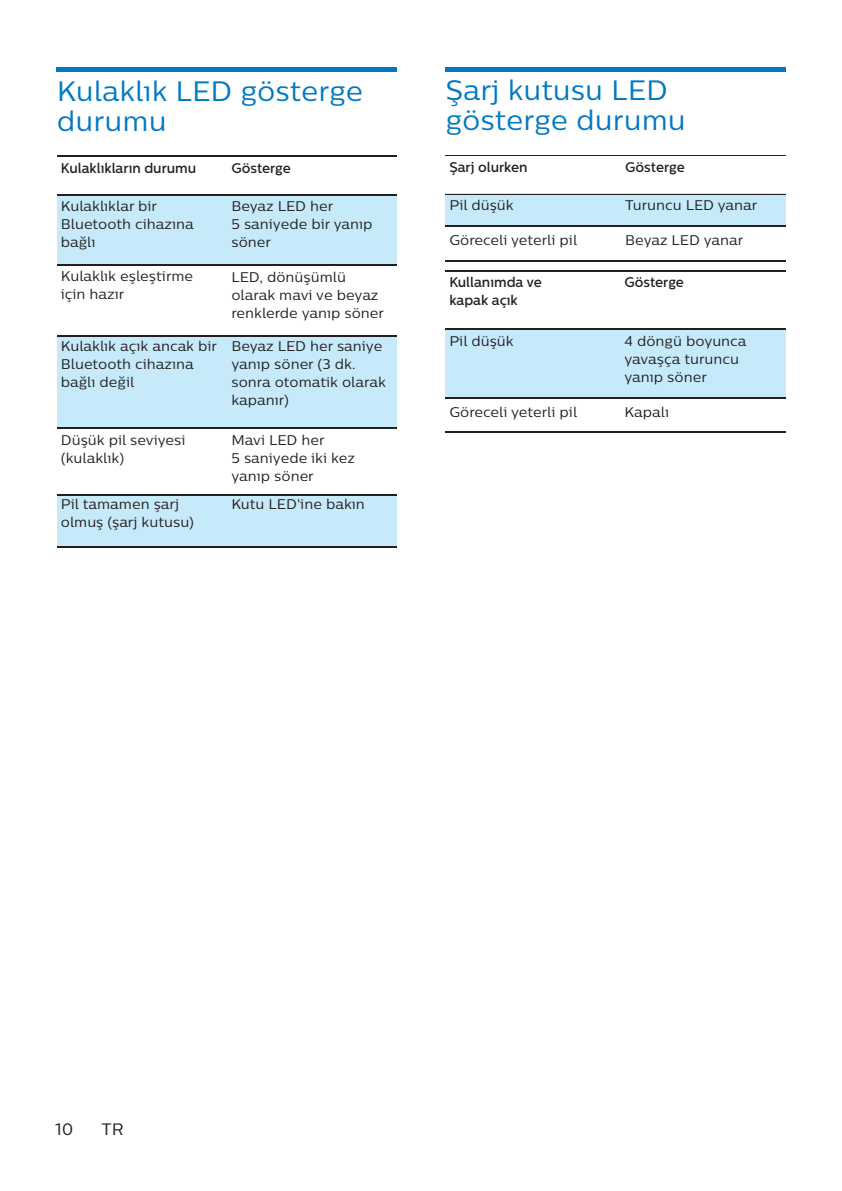
<style>
.page{position:relative;width:842px;height:1191px;background:#fff}
.page>*{position:absolute;margin:0;border:0;box-sizing:border-box;transform-origin:0 0}
.t1{font:28px/30px "Centrale Sans";color:#0079c2}
.t2{font:16.6px "Centrale Sans";color:#231f20}
.t3{font:14px/18px "Centrale Sans";color:#231f20}
.t4{font:500 14px/18px "Centrale Sans";color:#231f20}
</style>
<div class="page">
<div style="left:221px;top:494px;width:176px;height:53px;background:#c6eafa"></div>
<div style="left:57px;top:494px;width:164px;height:53px;background:#c6eafa"></div>
<div style="left:221px;top:335px;width:176px;height:93px;background:#c6eafa"></div>
<div style="left:57px;top:335px;width:164px;height:93px;background:#c6eafa"></div>
<div style="left:221px;top:194px;width:176px;height:71px;background:#c6eafa"></div>
<div style="left:57px;top:194px;width:164px;height:71px;background:#c6eafa"></div>
<hr style="left:445px;top:68px;width:340px;height:4px;background:#0079c2">
<hr style="left:445px;top:155px;width:165px;height:1px;background:#231f20">
<hr style="left:610px;top:155px;width:175px;height:1px;background:#231f20">
<div style="left:610px;top:193px;width:175px;height:32px;background:#c6eafa"></div>
<div style="left:445px;top:193px;width:165px;height:32px;background:#c6eafa"></div>
<div style="left:610px;top:329px;width:175px;height:68px;background:#c6eafa"></div>
<div style="left:445px;top:329px;width:165px;height:68px;background:#c6eafa"></div>
<hr style="left:445px;top:270px;width:165px;height:1px;background:#231f20">
<hr style="left:610px;top:270px;width:175px;height:1px;background:#231f20">
<hr style="left:445px;top:261px;width:165px;height:1px;background:#231f20">
<hr style="left:610px;top:261px;width:175px;height:1px;background:#231f20">
<hr style="left:445px;top:431px;width:165px;height:1px;background:#231f20">
<hr style="left:610px;top:431px;width:175px;height:1px;background:#231f20">
<hr style="left:445px;top:328px;width:165px;height:1px;background:#231f20">
<hr style="left:610px;top:328px;width:175px;height:1px;background:#231f20">
<hr style="left:445px;top:397px;width:165px;height:1px;background:#231f20">
<hr style="left:610px;top:397px;width:175px;height:1px;background:#231f20">
<hr style="left:57px;top:68px;width:340px;height:4px;background:#0079c2">
<hr style="left:221px;top:155px;width:176px;height:1px;background:#231f20">
<hr style="left:57px;top:155px;width:164px;height:1px;background:#231f20">
<hr style="left:221px;top:264px;width:176px;height:1px;background:#231f20">
<hr style="left:57px;top:264px;width:164px;height:1px;background:#231f20">
<hr style="left:221px;top:194px;width:176px;height:1px;background:#231f20">
<hr style="left:57px;top:194px;width:164px;height:1px;background:#231f20">
<hr style="left:221px;top:427px;width:176px;height:1px;background:#231f20">
<hr style="left:57px;top:427px;width:164px;height:1px;background:#231f20">
<hr style="left:221px;top:546px;width:176px;height:1px;background:#231f20">
<hr style="left:57px;top:546px;width:164px;height:1px;background:#231f20">
<hr style="left:221px;top:494px;width:176px;height:1px;background:#231f20">
<hr style="left:57px;top:494px;width:164px;height:1px;background:#231f20">
<hr style="left:221px;top:335px;width:176px;height:1px;background:#231f20">
<hr style="left:57px;top:335px;width:164px;height:1px;background:#231f20">
<hr style="left:445px;top:193px;width:165px;height:1px;background:#231f20">
<hr style="left:610px;top:193px;width:175px;height:1px;background:#231f20">
<hr style="left:445px;top:225px;width:165px;height:1px;background:#231f20">
<hr style="left:610px;top:225px;width:175px;height:1px;background:#231f20">
<h1 class="t1" style="left:57px;top:75px;width:308px">Kulaklık LED gösterge durumu</h1>
<p class="t4" style="left:61px;top:159px;width:137px">Kulaklıkların durumu</p>
<p class="t3" style="left:61px;top:197px;width:134px">Kulaklıklar bir<br>Bluetooth cihazına bağlı</p>
<p class="t3" style="left:61px;top:267px;width:134px">Kulaklık eşleştirme için hazır</p>
<p class="t3" style="left:61px;top:336px;width:158px">Kulaklık açık ancak bir<br>Bluetooth cihazına bağlı değil</p>
<p class="t4" style="left:231px;top:159px;width:61px">Gösterge</p>
<p class="t3" style="left:231px;top:197px;width:143px">Beyaz LED her<br>5 saniyede bir yanıp söner</p>
<p class="t3" style="left:231px;top:267px;width:154px">LED, dönüşümlü olarak mavi ve beyaz renklerde yanıp söner</p>
<p class="t3" style="left:231px;top:336px;width:156px">Beyaz LED her saniye yanıp söner (3 dk. sonra otomatik olarak kapanır)</p>
<p class="t3" style="left:61px;top:430px;width:126px">Düşük pil seviyesi (kulaklık)</p>
<p class="t3" style="left:231px;top:430px;width:125px">Mavi LED her<br>5 saniyede iki kez yanıp söner</p>
<p class="t3" style="left:61px;top:495px;width:135px">Pil tamamen şarj olmuş (şarj kutusu)</p>
<p class="t3" style="left:231px;top:495px;width:135px">Kutu LED'ine bakın</p>
<h1 class="t1" style="left:445px;top:75px;width:242px">Şarj kutusu LED gösterge durumu</h1>
<p class="t4" style="left:449px;top:158px;width:80px">Şarj olurken</p>
<p class="t4" style="left:625px;top:158px;width:61px">Gösterge</p>
<p class="t3" style="left:449px;top:196px;width:66px">Pil düşük</p>
<p class="t3" style="left:449px;top:231px;width:129px">Göreceli yeterli pil</p>
<p class="t3" style="left:625px;top:231px;width:119px">Beyaz LED yanar</p>
<p class="t3" style="left:625px;top:196px;width:134px">Turuncu LED yanar</p>
<p class="t4" style="left:449px;top:272px;width:94px">Kullanımda ve kapak açık</p>
<p class="t4" style="left:624px;top:272px;width:61px">Gösterge</p>
<p class="t3" style="left:449px;top:331px;width:66px">Pil düşük</p>
<p class="t3" style="left:624px;top:331px;width:124px">4 döngü boyunca yavaşça turuncu yanıp söner</p>
<p class="t3" style="left:449px;top:402px;width:129px">Göreceli yeterli pil</p>
<p class="t3" style="left:624px;top:403px;width:46px">Kapalı</p>
<p class="t2" style="left:55px;top:1119px;width:20px">10</p>
<p class="t2" style="left:102px;top:1119px;width:24px">TR</p>
</div>
